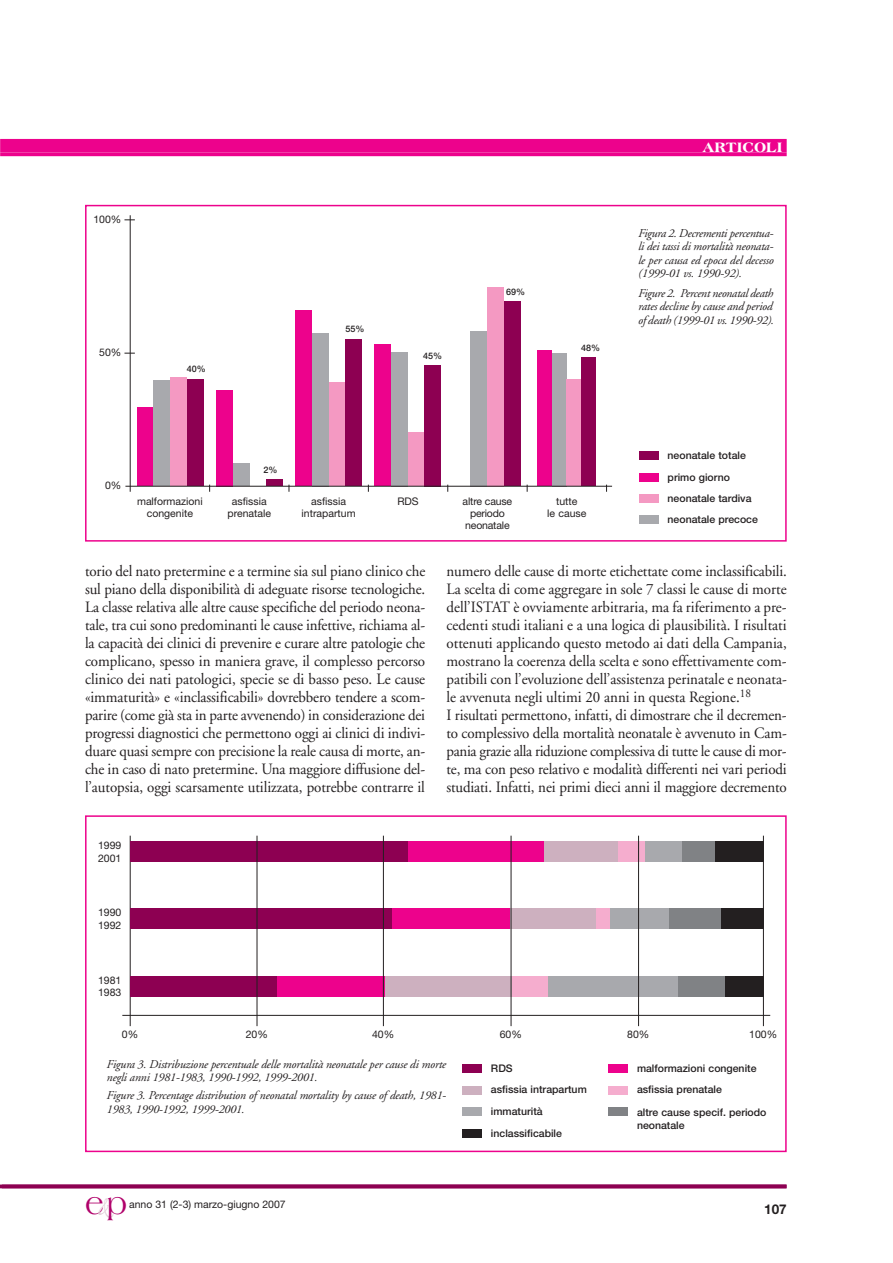
<style>
.page{position:relative;width:893px;height:1263px;background:#fff}
.page>*{position:absolute;margin:0;border:0;box-sizing:border-box;transform-origin:0 0}
.t1{font:31.95px "Americana";color:#b0016a;scale:.93 1}
.t2{font:15.75px/18px "Adobe Garamond";letter-spacing:-.005em;color:#231f20;text-align:justify;scale:.95 1}
.t3{font:800 14.7px "Americana";color:#fff}
.t4{font:700 13.5px "Helvetica Neue";color:#231f20}
.t5{font:italic 12px/13.5px "Adobe Garamond";letter-spacing:-.015em;color:#231f20}
.t6{font:500 10.5px/21.6px "Helvetica Neue";color:#231f20}
.t7{font:10.5px/12px "Helvetica Neue";color:#231f20;text-align:center}
.t8{font:500 9px "Helvetica Neue";color:#231f20}
.s1{font-family:"Demian LT";font-size:22.5px;color:#dfcad4}
</style>
<div class="page">
<div style="left:0;top:139px;width:787px;height:13px;background:#ed028c"></div>
<svg style="left:1px;top:152px;width:786px;height:4px;background:#ed1192"></svg>
<div style="left:85px;top:815px;width:702px;height:337px;border:2px solid #ed028c"></div>
<hr style="left:130px;top:836px;width:1px;height:190px;background:#231f20">
<div style="left:130px;top:841px;width:634px;height:20px;background:#231f20"></div>
<div style="left:130px;top:909px;width:634px;height:20px;background:#231f20"></div>
<div style="left:130px;top:909px;width:591px;height:20px;background:#808285"></div>
<div style="left:130px;top:909px;width:538px;height:20px;background:#a8a9ad"></div>
<div style="left:130px;top:909px;width:480px;height:20px;background:#f5adce"></div>
<div style="left:130px;top:909px;width:465px;height:20px;background:#cdb0bf"></div>
<div style="left:130px;top:909px;width:379px;height:20px;background:#ed028c"></div>
<div style="left:130px;top:909px;width:261px;height:20px;background:#8d0052"></div>
<div style="left:130px;top:976px;width:634px;height:20px;background:#231f20"></div>
<div style="left:130px;top:976px;width:595px;height:20px;background:#808285"></div>
<div style="left:130px;top:976px;width:548px;height:20px;background:#a8a9ad"></div>
<div style="left:130px;top:976px;width:417px;height:20px;background:#f5adce"></div>
<div style="left:130px;top:976px;width:382px;height:20px;background:#cdb0bf"></div>
<div style="left:130px;top:976px;width:255px;height:20px;background:#ed028c"></div>
<div style="left:130px;top:976px;width:146px;height:20px;background:#8d0052"></div>
<div style="left:130px;top:841px;width:584px;height:20px;background:#808285"></div>
<div style="left:130px;top:841px;width:552px;height:20px;background:#a8a9ad"></div>
<div style="left:130px;top:841px;width:514px;height:20px;background:#f5adce"></div>
<div style="left:130px;top:841px;width:488px;height:20px;background:#cdb0bf"></div>
<div style="left:130px;top:841px;width:413px;height:20px;background:#ed028c"></div>
<div style="left:130px;top:841px;width:277px;height:20px;background:#8d0052"></div>
<hr style="left:122px;top:1015px;width:648px;height:1px;background:#231f20">
<hr style="left:257px;top:836px;width:1px;height:190px;background:#231f20">
<hr style="left:383px;top:836px;width:1px;height:190px;background:#231f20">
<hr style="left:511px;top:836px;width:1px;height:190px;background:#231f20">
<hr style="left:638px;top:836px;width:1px;height:190px;background:#231f20">
<hr style="left:763px;top:836px;width:1px;height:190px;background:#231f20">
<div style="left:462px;top:1064px;width:20px;height:9px;background:#8d0052"></div>
<div style="left:462px;top:1086px;width:20px;height:8px;background:#cdb0bf"></div>
<div style="left:462px;top:1107px;width:20px;height:9px;background:#a8a9ad"></div>
<div style="left:462px;top:1129px;width:20px;height:9px;background:#231f20"></div>
<div style="left:608px;top:1064px;width:20px;height:9px;background:#ed028c"></div>
<div style="left:608px;top:1086px;width:20px;height:8px;background:#f5adce"></div>
<div style="left:608px;top:1107px;width:20px;height:9px;background:#808285"></div>
<div style="left:85px;top:205px;width:702px;height:337px;border:2px solid #ed028c"></div>
<div style="left:639px;top:494px;width:20px;height:9px;background:#f499c2"></div>
<div style="left:639px;top:515px;width:20px;height:8px;background:#a8a9ad"></div>
<div style="left:639px;top:473px;width:20px;height:9px;background:#ed028c"></div>
<div style="left:639px;top:452px;width:20px;height:8px;background:#8d0052"></div>
<div style="left:137px;top:408px;width:17px;height:78px;background:#ed028c"></div>
<div style="left:154px;top:381px;width:16px;height:105px;background:#a8a9ad"></div>
<div style="left:170px;top:378px;width:17px;height:108px;background:#f499c2"></div>
<div style="left:187px;top:379px;width:17px;height:107px;background:#8d0052"></div>
<div style="left:216px;top:390px;width:17px;height:97px;background:#ed028c"></div>
<div style="left:233px;top:464px;width:16px;height:22px;background:#a8a9ad"></div>
<div style="left:266px;top:479px;width:17px;height:7px;background:#8d0052"></div>
<div style="left:295px;top:310px;width:17px;height:176px;background:#ed028c"></div>
<div style="left:312px;top:333px;width:17px;height:153px;background:#a8a9ad"></div>
<div style="left:329px;top:382px;width:16px;height:104px;background:#f499c2"></div>
<div style="left:345px;top:339px;width:17px;height:147px;background:#8d0052"></div>
<div style="left:375px;top:344px;width:16px;height:142px;background:#ed028c"></div>
<div style="left:391px;top:352px;width:17px;height:134px;background:#a8a9ad"></div>
<div style="left:408px;top:432px;width:17px;height:54px;background:#f499c2"></div>
<div style="left:425px;top:365px;width:16px;height:121px;background:#8d0052"></div>
<div style="left:470px;top:331px;width:17px;height:155px;background:#a8a9ad"></div>
<div style="left:487px;top:287px;width:17px;height:199px;background:#f499c2"></div>
<div style="left:504px;top:302px;width:16px;height:184px;background:#8d0052"></div>
<div style="left:537px;top:350px;width:15px;height:136px;background:#ed028c"></div>
<div style="left:552px;top:353px;width:14px;height:133px;background:#a8a9ad"></div>
<div style="left:566px;top:379px;width:15px;height:107px;background:#f499c2"></div>
<div style="left:581px;top:357px;width:14px;height:129px;background:#8d0052"></div>
<hr style="left:130px;top:215px;width:1px;height:277px;background:#231f20">
<hr style="left:125px;top:486px;width:487px;height:1px;background:#231f20">
<svg style="left:0;top:1184px;width:786px;height:4px;background:#961560"></svg>
<svg style="left:0;top:139px;width:1px;height:17px"></svg>
<p class="t7" style="left:93px;top:215px;width:30px">100%</p>
<p class="t7" style="left:99px;top:347px;width:24px">50%</p>
<p class="t8" style="left:187px;top:365px;width:21px">40%</p>
<p class="t8" style="left:345px;top:326px;width:21px">55%</p>
<p class="t8" style="left:423px;top:352px;width:21px">45%</p>
<p class="t8" style="left:506px;top:289px;width:21px">69%</p>
<p class="t8" style="left:581px;top:345px;width:21px">48%</p>
<p class="t7" style="left:105px;top:480px;width:18px">0%</p>
<p class="t8" style="left:264px;top:467px;width:16px">2%</p>
<p class="t7" style="left:137px;top:496px;width:67px">malformazioni congenite</p>
<p class="t7" style="left:227px;top:496px;width:45px">asfissia prenatale</p>
<p class="t7" style="left:302px;top:496px;width:56px">asfissia intrapartum</p>
<p class="t7" style="left:397px;top:496px;width:23px">RDS</p>
<p class="t7" style="left:463px;top:496px;width:51px">altre cause periodo neonatale</p>
<p class="t7" style="left:547px;top:496px;width:41px">tutte<br>le cause</p>
<p class="t3" style="left:702px;top:142px;width:81px">ARTICOLI</p>
<p class="t5" style="left:638px;top:227px;width:137px;text-align:justify">Figura 2. Decrementi percentua&shy;li dei tassi di mortalità neonata&shy;le per causa ed epoca del decesso (1999-01 vs. 1990-92).</p>
<p class="t5" style="left:638px;top:287px;width:137px;text-align:justify">Figure 2. Percent neonatal death rates decline by cause and period of death (1999-01 vs. 1990-92).</p>
<p class="t6" style="left:668px;top:446px;width:92px">neonatale totale primo giorno neonatale tardiva neonatale precoce</p>
<p class="t2" style="left:85px;top:563px;width:360px">torio del nato pretermine e a termine sia sul piano clinico che sul piano della disponibilità di adeguate risorse tecnologiche.<br>La classe relativa alle altre cause specifiche del periodo neona&shy;tale, tra cui sono predominanti le cause infettive, richiama al&shy;la capacità dei clinici di prevenire e curare altre patologie che complicano, spesso in maniera grave, il complesso percorso clinico dei nati patologici, specie se di basso peso. Le cause «immaturità» e «inclassificabili» dovrebbero tendere a scom&shy;parire (come già sta in parte avvenendo) in considerazione dei progressi diagnostici che permettono oggi ai clinici di indivi&shy;duare quasi sempre con precisione la reale causa di morte, an&shy;che in caso di nato pretermine. Una maggiore diffusione del&shy;l’autopsia, oggi scarsamente utilizzata, potrebbe contrarre il</p>
<p class="t2" style="left:446px;top:563px;width:360px;text-align:left">numero delle cause di morte etichettate come inclassificabili.<br>La scelta di come aggregare in sole 7 classi le cause di morte dell’ISTAT è ovviamente arbitraria, ma fa riferimento a pre&shy;cedenti studi italiani e a una logica di plausibilità. I risultati ottenuti applicando questo metodo ai dati della Campania, mostrano la coerenza della scelta e sono effettivamente com&shy;patibili con l’evoluzione dell’assistenza perinatale e neonata&shy;le avvenuta negli ultimi 20 anni in questa Regione.<sup>18<br></sup>I risultati permettono, infatti, di dimostrare che il decremen&shy;to complessivo della mortalità neonatale è avvenuto in Cam&shy;pania grazie alla riduzione complessiva di tutte le cause di mor&shy;te, ma con peso relativo e modalità differenti nei vari periodi studiati. Infatti, nei primi dieci anni il maggiore decremento</p>
<p class="t7" style="left:98px;top:840px;width:25px;line-height:12.6px;text-align:left">1999<br>2001</p>
<p class="t7" style="left:98px;top:907px;width:25px;line-height:12.6px;text-align:left">1990<br>1992</p>
<p class="t7" style="left:98px;top:975px;width:25px;line-height:12.6px;text-align:left">1981<br>1983</p>
<p class="t7" style="left:122px;top:1029px;width:18px">0%</p>
<p class="t7" style="left:246px;top:1029px;width:24px">20%</p>
<p class="t7" style="left:372px;top:1029px;width:24px">40%</p>
<p class="t7" style="left:500px;top:1029px;width:24px">60%</p>
<p class="t7" style="left:627px;top:1029px;width:24px">80%</p>
<p class="t7" style="left:749px;top:1029px;width:30px">100%</p>
<p class="t6" style="left:491px;top:1058px;width:97px">RDS<br>asfissia intrapartum immaturità inclassificabile</p>
<p class="t6" style="left:637px;top:1058px;width:131px;line-height:22.2px">malformazioni congenite asfissia prenatale<br>altre cause specif. periodo</p>
<p class="t5" style="left:106px;top:1058px;width:341px">Figura 3. Distribuzione percentuale delle mortalità neonatale per cause di morte negli anni 1981-1983, 1990-1992, 1999-2001.</p>
<p class="t5" style="left:106px;top:1090px;width:341px">Figure 3. Percentage distribution of neonatal mortality by cause of death, 1981-<br>1983, 1990-1992, 1999-2001.</p>
<p class="t6" style="left:637px;top:1115px;width:49px">neonatale</p>
<h1 class="t1" style="left:85px;top:1191px;width:47px">e<span class="s1">&amp;</span>p</h1>
<p class="t7" style="left:129px;top:1199px;width:158px">anno 31 (2-3) marzo-giugno 2007</p>
<p class="t4" style="left:764px;top:1204px;width:24px">107</p>
</div>
